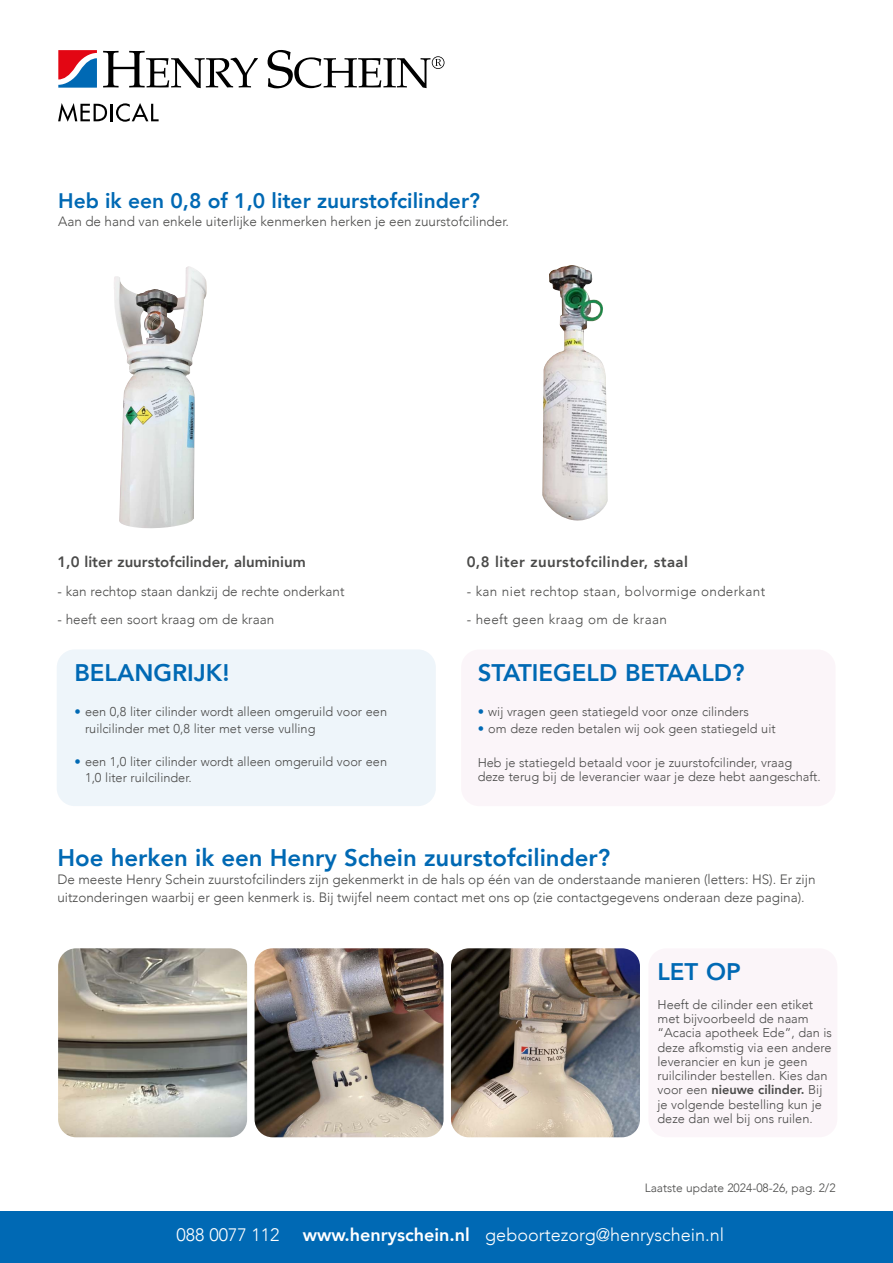
<style>
.page{position:relative;width:893px;height:1263px;background:#fff}
.page>*{position:absolute;margin:0;border:0;box-sizing:border-box;transform-origin:0 0}
.t1{font:800 24px "Avenir";color:#0069b4}
.t2{font:800 21px "Avenir";color:#0069b4}
.t3{font:300 18px "Avenir";color:#fff}
.t4{font:800 15px "Avenir";color:#4a4a49}
.t5{font:800 15px "Avenir";letter-spacing:.025em;color:#4a4a49}
.t6{font:300 13.5px/18px "Avenir";color:#4a4a49}
.t7{font:300 13.5px "Avenir";letter-spacing:.025em;color:#4a4a49}
.t8{font:300 12.75px/14.2px "Avenir";color:#4a4a49}
.t9{font:300 12px "Avenir";color:#4a4a49}
.s1{color:#0069b4}
.s2{font-weight:800}
</style>
<div class="page">
<div style="left:648px;top:948px;width:189px;height:189px;background:#fbf5f9;border-radius:18px"></div>
<div style="left:57px;top:649px;width:379px;height:157px;background:#eef5fa;border-radius:18px"></div>
<svg style="left:103px;top:51px;width:155px;height:37px"></svg>
<svg style="left:58px;top:50px;width:39px;height:38px"></svg>
<svg style="left:268px;top:50px;width:176px;height:38px"></svg>
<svg style="left:58px;top:103px;width:49px;height:19px"></svg>
<hr style="left:110px;top:104px;width:3px;height:17px;background:#000">
<svg style="left:116px;top:103px;width:43px;height:19px"></svg>
<div style="left:0;top:1212px;width:893px;height:51px;background:#0069b4"></div>
<img style="left:542px;top:265px;width:66px;height:256px">
<img style="left:114px;top:266px;width:93px;height:262px">
<img style="left:58px;top:948px;width:189px;height:189px">
<img style="left:255px;top:948px;width:189px;height:189px">
<img style="left:451px;top:948px;width:189px;height:189px">
<div style="left:461px;top:649px;width:375px;height:157px;background:#fbf5f9;border-radius:18px"></div>
<h2 class="t2" style="left:58px;top:184px;width:423px">Heb ik een 0,8 of 1,0 liter zuurstofcilinder?</h2>
<p class="t6" style="left:58px;top:212px;width:452px">Aan de hand van enkele uiterlijke kenmerken herken je een zuurstofcilinder.</p>
<p class="t4" style="left:57px;top:550px;width:250px">1,0 liter zuurstofcilinder, aluminium</p>
<p class="t6" style="left:57px;top:582px;width:289px">- kan rechtop staan dankzij de rechte onderkant</p>
<p class="t6" style="left:57px;top:610px;width:218px">- heeft een soort kraag om de kraan</p>
<h1 class="t1" style="left:74px;top:654px;width:157px">BELANGRIJK!</h1>
<p class="t8" style="left:85px;top:703px;width:304px;line-height:16.5px;text-indent:-11px"><span class="s1">•</span> een 0,8 liter cilinder wordt alleen omgeruild voor een ruilcilinder met 0,8 liter met verse vulling</p>
<p class="t8" style="left:85px;top:753px;width:304px;line-height:16.5px;text-indent:-11px"><span class="s1">•</span> een 1,0 liter cilinder wordt alleen omgeruild voor een<br>1,0 liter ruilcilinder.</p>
<p class="t5" style="left:467px;top:550px;width:223px">0,8 liter zuurstofcilinder, staal</p>
<p class="t7" style="left:467px;top:583px;width:300px">- kan niet rechtop staan, bolvormige onderkant</p>
<p class="t7" style="left:467px;top:611px;width:202px">- heeft geen kraag om de kraan</p>
<h1 class="t1" style="left:478px;top:654px;width:268px">STATIEGELD BETAALD?</h1>
<p class="t8" style="left:478px;top:705px;width:273px"><span class="s1">•</span> wij vragen geen statiegeld voor onze cilinders</p>
<p class="t8" style="left:478px;top:721px;width:299px"><span class="s1">•</span> om deze reden betalen wij ook geen statiegeld uit</p>
<p class="t8" style="left:478px;top:755px;width:345px">Heb je statiegeld betaald voor je zuurstofcilinder, vraag deze terug bij de leverancier waar je deze hebt aangeschaft.</p>
<h1 class="t1" style="left:57px;top:839px;width:554px">Hoe herken ik een Henry Schein zuurstofcilinder?</h1>
<p class="t6" style="left:57px;top:870px;width:760px">De meeste Henry Schein zuurstofcilinders zijn gekenmerkt in de hals op één van de onderstaande manieren (letters: HS). Er zijn uitzonderingen waarbij er geen kenmerk is. Bij twijfel neem contact met ons op (zie contactgegevens onderaan deze pagina).</p>
<h1 class="t1" style="left:657px;top:953px;width:85px">LET OP</h1>
<p class="t8" style="left:657px;top:997px;width:176px">Heeft de cilinder een etiket met bijvoorbeeld de naam “Acacia apotheek Ede”, dan is deze afkomstig via een andere leverancier en kun je geen ruilcilinder bestellen. Kies dan voor een <span class="s2">nieuwe cilinder.</span> Bij je volgende bestelling kun je deze dan wel bij ons ruilen.</p>
<p class="t9" style="left:645px;top:1181px;width:192px">Laatste update 2024-08-26, pag. 2/2</p>
<h3 class="t3" style="left:177px;top:1224px;width:104px">088 0077 112</h3>
<h3 class="t3" style="left:303px;top:1224px;width:423px"><span class="s2">www.henryschein.nl</span> geboortezorg@henryschein.nl</h3>
</div>
